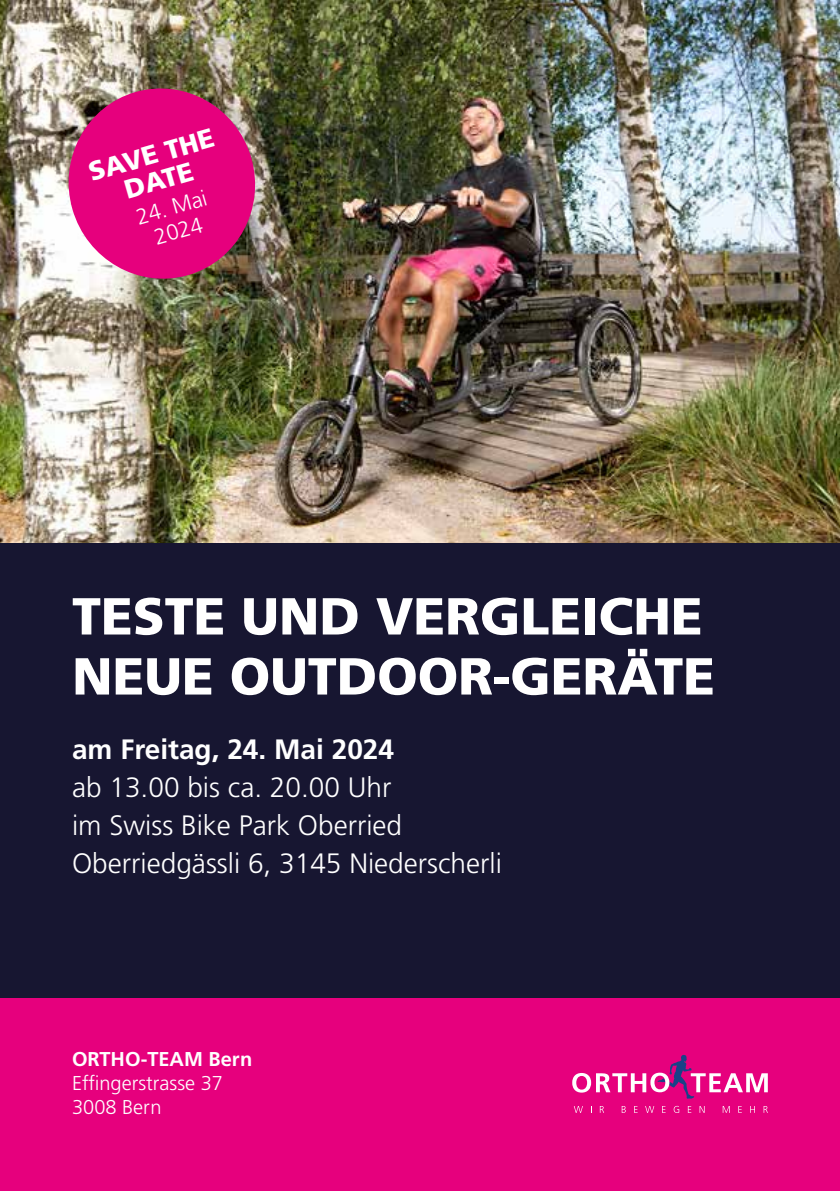
<style>
.page{position:relative;width:840px;height:1191px;background:#fff}
.page>*{position:absolute;margin:0;border:0;box-sizing:border-box;transform-origin:0 0}
.t1{font:900 52px/60px "Frutiger LT Std";color:#fff}
.t2{font:300 28px/38px "Frutiger LT Std";color:#fff}
.t3{font:700 28px "Frutiger LT Std";color:#fff}
.t4{font:900 26.6px/26.6px "Frutiger LT Std";color:#fff;text-align:center}
.t5{font:300 22px/24.4px "Frutiger LT Std";color:#fff;text-align:center}
.t6{font:300 20px/24px "Frutiger LT Std";color:#fff}
.t7{font:700 20px "Frutiger LT Std";color:#fff}
</style>
<div class="page">
<img style="left:0;top:0;width:839px;height:543px">
<div style="left:0;top:543px;width:839px;height:502px;background:#171631"></div>
<div style="left:0;top:998px;width:839px;height:193px;background:#e6007d"></div>
<svg style="left:572px;top:1054px;width:195px;height:44px"></svg>
<svg style="left:599px;top:1106px;width:4px;height:6px"></svg>
<svg style="left:621px;top:1106px;width:4px;height:6px"></svg>
<svg style="left:573px;top:1106px;width:9px;height:6px"></svg>
<svg style="left:722px;top:1106px;width:7px;height:6px"></svg>
<svg style="left:763px;top:1106px;width:4px;height:6px"></svg>
<svg style="left:645px;top:1106px;width:9px;height:6px"></svg>
<svg style="left:699px;top:1106px;width:5px;height:6px"></svg>
<svg style="left:673px;top:1105px;width:6px;height:8px"></svg>
<svg style="left:687px;top:1106px;width:4px;height:6px"></svg>
<img style="left:58px;top:78px;width:207px;height:211px">
<p class="t4" style="left:86px;top:160px;width:131px;rotate:-16deg">SAVE THE<br>DATE</p>
<p class="t5" style="left:133px;top:206px;width:74px;rotate:-16deg">24. Mai<br>2024</p>
<h1 class="t1" style="left:72px;top:586px;width:644px">TESTE UND VERGLEICHE<br>NEUE OUTDOOR-GERÄTE</h1>
<p class="t3" style="left:72px;top:733px;width:323px">am Freitag, 24. Mai 2024</p>
<p class="t2" style="left:72px;top:769px;width:431px">ab 13.00 bis ca. 20.00 Uhr<br>im Swiss Bike Park Oberried<br>Oberriedgässli 6, 3145 Niederscherli</p>
<p class="t7" style="left:72px;top:1047px;width:182px">ORTHO-TEAM Bern</p>
<p class="t6" style="left:72px;top:1071px;width:152px">Effingerstrasse 37<br>3008 Bern</p>
</div>
